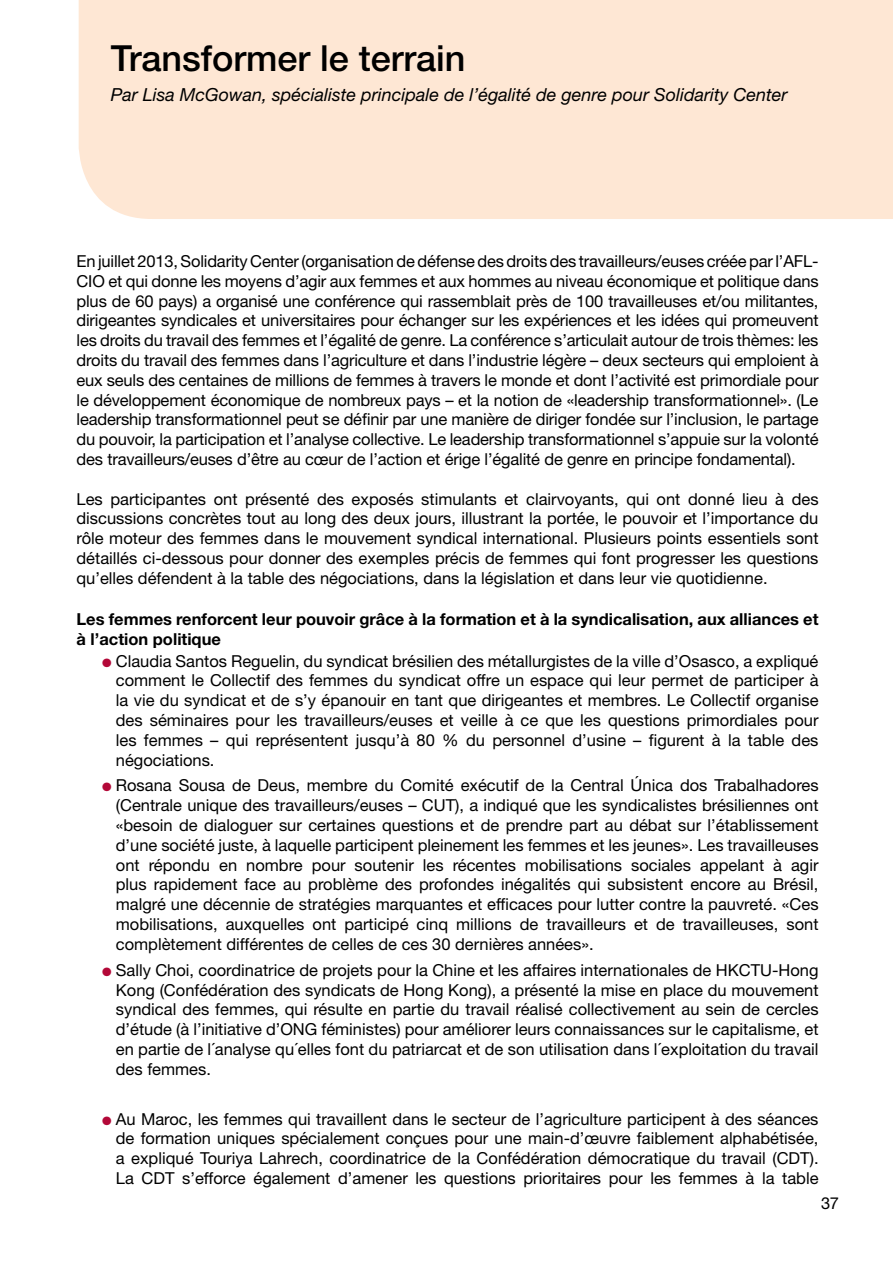
<style>
.page{position:relative;width:893px;height:1263px;background:#fff}
.page>*{position:absolute;margin:0;border:0;box-sizing:border-box;transform-origin:0 0}
.t1{font:500 36px "Helvetica Neue LT Std";color:#000}
.t2{font:italic 18px "Helvetica Neue LT Std";color:#000}
.t3{font:16.5px/19.8px "Helvetica Neue LT Std";color:#000;text-align:justify}
.t4{font:700 16.5px/19.8px "Helvetica Neue LT Std";color:#000}
.s1{color:#b30838}
</style>
<div class="page">
<div style="left:79px;top:0;width:814px;height:219px;background:#fee7d4"></div>
<h1 class="t1" style="left:111px;top:37px;width:356px">Transformer le terrain</h1>
<p class="t2" style="left:111px;top:84px;width:678px">Par Lisa McGowan, spécialiste principale de l’égalité de genre pour Solidarity Center</p>
<p class="t3" style="left:77px;top:251px;width:744px">En juillet 2013, Solidarity Center (organisation de défense des droits des travailleurs/euses créée par l’AFL-CIO et qui donne les moyens d’agir aux femmes et aux hommes au niveau économique et politique dans plus de 60 pays) a organisé une conférence qui rassemblait près de 100 travailleuses et/ou militantes, dirigeantes syndicales et universitaires pour échanger sur les expériences et les idées qui promeuvent les droits du travail des femmes et l’égalité de genre. La conférence s’articulait autour de trois thèmes: les droits du travail des femmes dans l’agriculture et dans l’industrie légère – deux secteurs qui emploient à eux seuls des centaines de millions de femmes à travers le monde et dont l’activité est primordiale pour le développement économique de nombreux pays – et la notion de «leadership transformationnel». (Le leadership transformationnel peut se définir par une manière de diriger fondée sur l’inclusion, le partage du pouvoir, la participation et l’analyse collective. Le leadership transformationnel s’appuie sur la volonté des travailleurs/euses d’être au cœur de l’action et érige l’égalité de genre en principe fondamental).</p>
<p class="t3" style="left:77px;top:489px;width:744px">Les participantes ont présenté des exposés stimulants et clairvoyants, qui ont donné lieu à des discussions concrètes tout au long des deux jours, illustrant la portée, le pouvoir et l’importance du rôle moteur des femmes dans le mouvement syndical international. Plusieurs points essentiels sont détaillés ci-dessous pour donner des exemples précis de femmes qui font progresser les questions qu’elles défendent à la table des négociations, dans la législation et dans leur vie quotidienne.</p>
<p class="t4" style="left:77px;top:609px;width:743px">Les femmes renforcent leur pouvoir grâce à la formation et à la syndicalisation, aux alliances et à l’action politique</p>
<p class="t3" style="left:116px;top:651px;width:704px;text-indent:-14px"><span class="s1">●</span> Claudia Santos Reguelin, du syndicat brésilien des métallurgistes de la ville d’Osasco, a expliqué comment le Collectif des femmes du syndicat offre un espace qui leur permet de participer à la vie du syndicat et de s’y épanouir en tant que dirigeantes et membres. Le Collectif organise des séminaires pour les travailleurs/euses et veille à ce que les questions primordiales pour les femmes – qui représentent jusqu’à 80 % du personnel d’usine – figurent à la table des négociations.</p>
<p class="t3" style="left:116px;top:775px;width:704px;text-indent:-14px"><span class="s1">●</span> Rosana Sousa de Deus, membre du Comité exécutif de la Central Única dos Trabalhadores (Centrale unique des travailleurs/euses – CUT), a indiqué que les syndicalistes brésiliennes ont «besoin de dialoguer sur certaines questions et de prendre part au débat sur l’établissement d’une société juste, à laquelle participent pleinement les femmes et les jeunes». Les travailleuses ont répondu en nombre pour soutenir les récentes mobilisations sociales appelant à agir plus rapidement face au problème des profondes inégalités qui subsistent encore au Brésil, malgré une décennie de stratégies marquantes et efficaces pour lutter contre la pauvreté. «Ces mobilisations, auxquelles ont participé cinq millions de travailleurs et de travailleuses, sont complètement différentes de celles de ces 30 dernières années».</p>
<p class="t3" style="left:116px;top:960px;width:704px;text-indent:-14px"><span class="s1">●</span> Sally Choi, coordinatrice de projets pour la Chine et les affaires internationales de HKCTU-Hong Kong (Confédération des syndicats de Hong Kong), a présenté la mise en place du mouvement syndical des femmes, qui résulte en partie du travail réalisé collectivement au sein de cercles d’étude (à l’initiative d’ONG féministes) pour améliorer leurs connaissances sur le capitalisme, et en partie de l´analyse qu´elles font du patriarcat et de son utilisation dans l´exploitation du travail des femmes.</p>
<p class="t3" style="left:116px;top:1109px;width:704px;text-indent:-14px"><span class="s1">●</span> Au Maroc, les femmes qui travaillent dans le secteur de l’agriculture participent à des séances de formation uniques spécialement conçues pour une main-d’œuvre faiblement alphabétisée, a expliqué Touriya Lahrech, coordinatrice de la Confédération démocratique du travail (CDT).<br>La CDT s’efforce également d’amener les questions prioritaires pour les femmes à la table</p>
<p class="t3" style="left:821px;top:1192px;width:19px">37</p>
</div>
